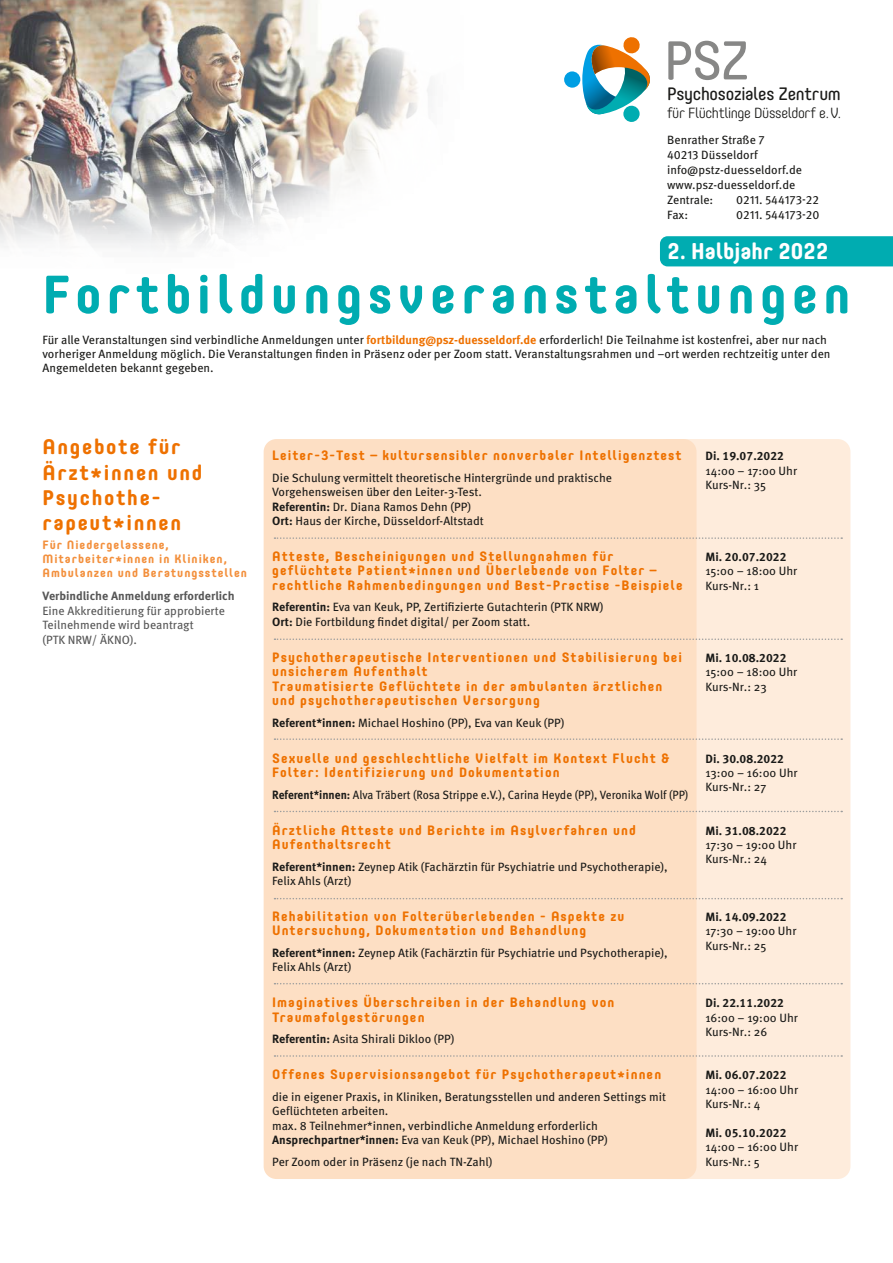
<style>
.page{position:relative;width:893px;height:1263px;background:#fff}
.page>*{position:absolute;margin:0;border:0;box-sizing:border-box;transform-origin:0 0}
.t1{font:54.15px "Core Mellow 45";color:#878786}
.t2{font:700 53.1px "Core Mellow 65";letter-spacing:.1em;color:#00acb1}
.t3{font:700 22.5px "Core Mellow 65";color:#fff}
.t4{font:700 21px/25.2px "Core Mellow 65";letter-spacing:.08em;color:#ee7100}
.t5{font:17.85px "Core Mellow 45";letter-spacing:-.015em;color:#1a1a18}
.t6{font:300 14.55px "Core Mellow 35";letter-spacing:-.025em;color:#1a1a18}
.t7{font:700 13.5px/14.4px "Core Mellow 65";letter-spacing:.08em;color:#ee7100}
.t8{font:12px/14.4px "Meta Pro";color:#1a1a18}
.t9{font:700 12px "Meta Pro";color:#1a1a18}
.t10{font:700 12px/14.4px "Core Mellow 65";letter-spacing:.08em;color:#f3903d}
.t11{font:12px "Meta Pro";color:#1a1a18;scale:.94 1}
.t12{font:12px/14.4px "Meta Pro";color:#565656}
.t13{font:700 12px "Meta Pro";color:#565656}
.s1{font-weight:700;color:#ee7100}
.s2{font-weight:700}
</style>
<div class="page">
<img style="left:0;top:0;width:432px;height:249px">
<div style="left:564px;top:71px;width:17px;height:17px;background:#009ee3;border-radius:50%"></div>
<div style="left:623px;top:106px;width:17px;height:16px;background:#00acb1;border-radius:50%"></div>
<svg style="left:582px;top:37px;width:68px;height:78px"></svg>
<div style="left:660px;top:236px;width:233px;height:30px;background:#00acb1"></div>
<div style="left:654px;top:439px;width:196px;height:740px;background:#feecdc;border-radius:13px"></div>
<div style="left:264px;top:439px;width:432px;height:740px;background:#fddfc4;border-radius:13px"></div>
<svg style="left:274px;top:537px;width:568px;height:2px"></svg>
<svg style="left:274px;top:638px;width:568px;height:2px"></svg>
<svg style="left:274px;top:738px;width:568px;height:2px"></svg>
<svg style="left:274px;top:811px;width:568px;height:1px"></svg>
<svg style="left:274px;top:898px;width:568px;height:1px"></svg>
<svg style="left:274px;top:983px;width:568px;height:1px"></svg>
<svg style="left:274px;top:1055px;width:568px;height:2px"></svg>
<h1 class="t1" style="left:664px;top:20px;width:87px">PSZ</h1>
<h3 class="t5" style="left:667px;top:81px;width:175px">Psychosoziales Zentrum</h3>
<p class="t6" style="left:667px;top:101px;width:176px">für Flüchtlinge Düsseldorf e.V.</p>
<p class="t8" style="left:667px;top:131px;width:136px;line-height:15px">Benrather Straße 7<br>40213 Düsseldorf info@pstz-duesseldorf.de www.psz-duesseldorf.de<br>Zentrale:</p>
<p class="t8" style="left:736px;top:191px;width:84px">0211. 544173-22</p>
<p class="t8" style="left:667px;top:206px;width:22px">Fax:</p>
<p class="t8" style="left:736px;top:206px;width:85px">0211. 544173-20</p>
<h3 class="t3" style="left:667px;top:234px;width:163px">2. Halbjahr 2022</h3>
<h2 class="t2" style="left:43px;top:254px;width:809px">Fortbildungsveranstaltungen</h2>
<p class="t8" style="left:43px;top:331px;width:790px">Für alle Veranstaltungen sind verbindliche Anmeldungen unter <span class="s1">fortbildung@psz-duesseldorf.de</span> erforderlich! Die Teilnahme ist kostenfrei, aber nur nach vorheriger Anmeldung möglich. Die Veranstaltungen finden in Präsenz oder per Zoom statt. Veranstaltungsrahmen und –ort werden rechtzeitig unter den<br>Angemeldeten bekannt gegeben.</p>
<h3 class="t4" style="left:43px;top:433px;width:161px">Angebote für<br>Ärzt*innen und<br>Psychothe&shy;rapeut*innen</h3>
<p class="t10" style="left:43px;top:537px;width:206px">Für Niedergelassene,<br>Mitarbeiter*innen in Kliniken,<br>Ambulanzen und Beratungsstellen</p>
<p class="t13" style="left:43px;top:587px;width:194px">Verbindliche Anmeldung erforderlich</p>
<p class="t12" style="left:43px;top:603px;width:184px">Eine Akkreditierung für approbierte<br>Teilnehmende wird beantragt<br>(PTK NRW/ ÄKNO).</p>
<p class="t7" style="left:272px;top:448px;width:411px">Leiter-3-Test – kultursensibler nonverbaler Intelligenztest</p>
<p class="t8" style="left:272px;top:470px;width:341px">Die Schulung vermittelt theoretische Hintergründe und praktische Vorgehensweisen über den Leiter-3-Test.<br><span class="s2">Referentin:</span> Dr. Diana Ramos Dehn (PP)<br><span class="s2">Ort:</span> Haus der Kirche, Düsseldorf-Altstadt</p>
<p class="t7" style="left:272px;top:548px;width:412px">Atteste, Bescheinigungen und Stellungnahmen für geflüchtete Patient*innen und Überlebende von Folter – rechtliche Rahmenbedingungen und Best-Practise -Beispiele</p>
<p class="t8" style="left:272px;top:599px;width:333px"><span class="s2">Referentin:</span> Eva van Keuk, PP, Zertifizierte Gutachterin (PTK NRW)<br><span class="s2">Ort:</span> Die Fortbildung findet digital/ per Zoom statt.</p>
<p class="t7" style="left:272px;top:649px;width:412px">Psychotherapeutische Interventionen und Stabilisierung bei unsicherem Aufenthalt<br>Traumatisierte Geflüchtete in der ambulanten ärztlichen und psychotherapeutischen Versorgung</p>
<p class="t8" style="left:272px;top:714px;width:294px"><span class="s2">Referent*innen:</span> Michael Hoshino (PP), Eva van Keuk (PP)</p>
<p class="t7" style="left:272px;top:750px;width:399px">Sexuelle und geschlechtliche Vielfalt im Kontext Flucht &amp;<br>Folter: Identifizierung und Dokumentation</p>
<p class="t11" style="left:272px;top:785px;width:444px"><span class="s2">Referent*innen:</span> Alva Träbert (Rosa Strippe e.V.), Carina Heyde (PP), Veronika Wolf (PP)</p>
<p class="t7" style="left:272px;top:822px;width:365px">Ärztliche Atteste und Berichte im Asylverfahren und<br>Aufenthaltsrecht</p>
<p class="t8" style="left:272px;top:858px;width:397px"><span class="s2">Referent*innen:</span> Zeynep Atik (Fachärztin für Psychiatrie und Psychotherapie),<br>Felix Ahls (Arzt)</p>
<p class="t7" style="left:272px;top:908px;width:354px">Rehabilitation von Folterüberlebenden - Aspekte zu<br>Untersuchung, Dokumentation und Behandlung</p>
<p class="t8" style="left:272px;top:945px;width:397px"><span class="s2">Referent*innen:</span> Zeynep Atik (Fachärztin für Psychiatrie und Psychotherapie),<br>Felix Ahls (Arzt)</p>
<p class="t7" style="left:272px;top:995px;width:344px">Imaginatives Überschreiben in der Behandlung von<br>Traumafolgestörungen</p>
<p class="t8" style="left:272px;top:1031px;width:184px"><span class="s2">Referentin:</span> Asita Shirali Dikloo (PP)</p>
<p class="t7" style="left:272px;top:1067px;width:391px">Offenes Supervisionsangebot für Psychotherapeut*innen</p>
<p class="t8" style="left:272px;top:1089px;width:395px">die in eigener Praxis, in Kliniken, Beratungsstellen und anderen Settings mit Geflüchteten arbeiten.<br>max. 8 Teilnehmer*innen, verbindliche Anmeldung erforderlich <span class="s2">Ansprechpartner*innen:</span> Eva van Keuk (PP), Michael Hoshino (PP)</p>
<p class="t8" style="left:272px;top:1154px;width:222px">Per Zoom oder in Präsenz (je nach TN-Zahl)</p>
<p class="t9" style="left:705px;top:447px;width:80px">Di. 19.07.2022</p>
<p class="t8" style="left:705px;top:462px;width:93px">14:00 – 17:00 Uhr<br>Kurs-Nr.: 35</p>
<p class="t9" style="left:705px;top:547px;width:83px">Mi. 20.07.2022</p>
<p class="t8" style="left:705px;top:563px;width:94px">15:00 – 18:00 Uhr<br>Kurs-Nr.: 1</p>
<p class="t9" style="left:705px;top:648px;width:83px">Mi. 10.08.2022</p>
<p class="t8" style="left:705px;top:664px;width:94px">15:00 – 18:00 Uhr<br>Kurs-Nr.: 23</p>
<p class="t9" style="left:705px;top:749px;width:80px">Di. 30.08.2022</p>
<p class="t8" style="left:705px;top:765px;width:94px">13:00 – 16:00 Uhr<br>Kurs-Nr.: 27</p>
<p class="t9" style="left:705px;top:821px;width:83px">Mi. 31.08.2022</p>
<p class="t8" style="left:705px;top:837px;width:93px">17:30 – 19:00 Uhr<br>Kurs-Nr.: 24</p>
<p class="t9" style="left:705px;top:907px;width:83px">Mi. 14.09.2022</p>
<p class="t8" style="left:705px;top:923px;width:93px">17:30 – 19:00 Uhr<br>Kurs-Nr.: 25</p>
<p class="t9" style="left:705px;top:994px;width:80px">Di. 22.11.2022</p>
<p class="t8" style="left:705px;top:1010px;width:94px">16:00 – 19:00 Uhr<br>Kurs-Nr.: 26</p>
<p class="t9" style="left:705px;top:1066px;width:83px">Mi. 06.07.2022</p>
<p class="t8" style="left:705px;top:1082px;width:94px">14:00 – 16:00 Uhr<br>Kurs-Nr.: 4</p>
<p class="t9" style="left:705px;top:1123px;width:83px">Mi. 05.10.2022</p>
<p class="t8" style="left:705px;top:1139px;width:94px">14:00 – 16:00 Uhr<br>Kurs-Nr.: 5</p>
</div>
